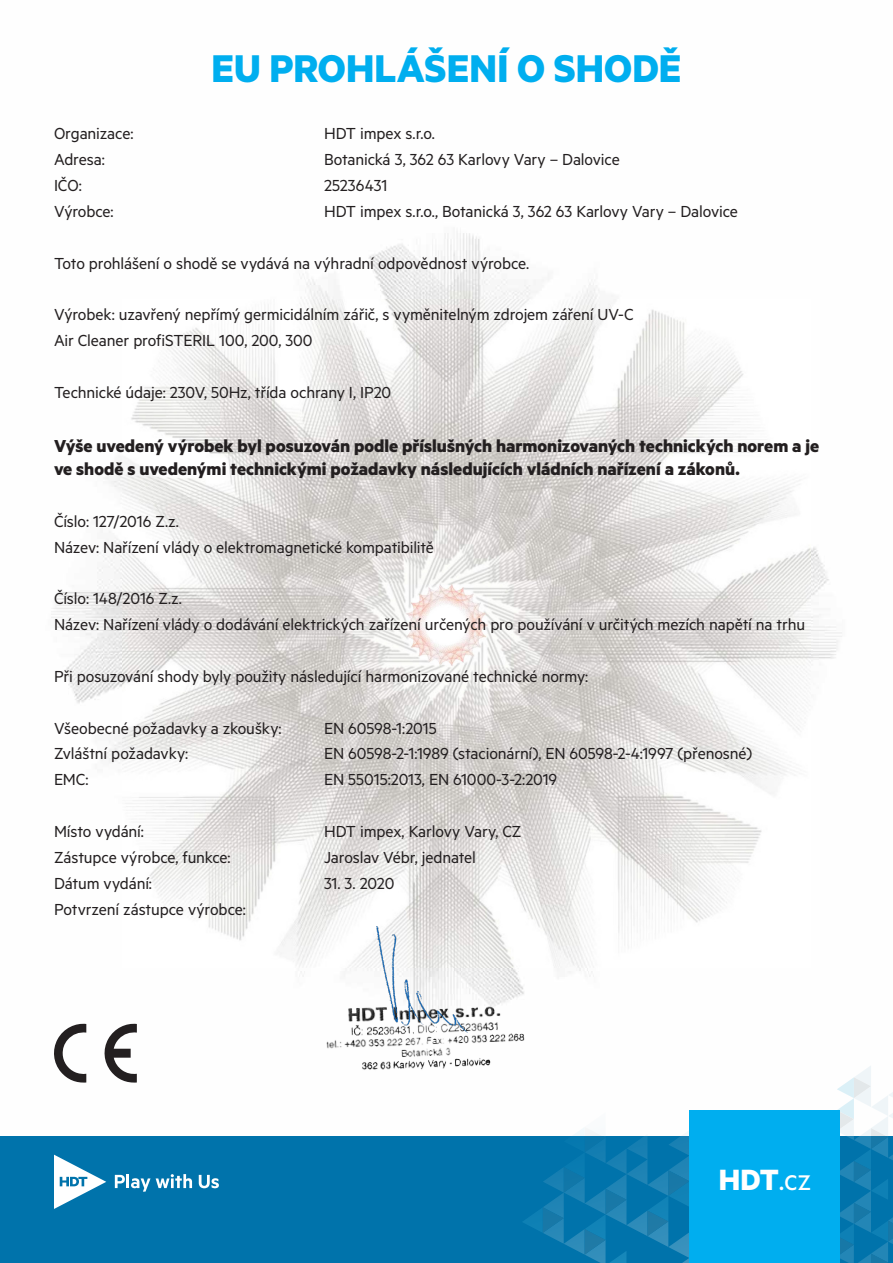
<style>
.page{position:relative;width:893px;height:1263px;background:#fff}
.page>*{position:absolute;margin:0;border:0;box-sizing:border-box;transform-origin:0 0}
.t1{font:700 43.5px "Metric";color:#00aeef}
.t2{font:700 33px "Metric";color:#fff}
.t3{font:700 19.5px/23.4px "Metric";color:#231f20}
.t4{font:18px "Metric";letter-spacing:-.01em;color:#231f20}
.s1{font-weight:400}
</style>
<div class="page">
<img style="left:51px;top:233px;width:791px;height:878px">
<img style="left:122px;top:300px;width:689px;height:668px">
<svg style="left:102px;top:1023px;width:35px;height:60px"></svg>
<svg style="left:52px;top:1023px;width:34px;height:60px"></svg>
<div style="left:0;top:1136px;width:893px;height:127px;background:#0073ab"></div>
<svg style="left:54px;top:1155px;width:52px;height:54px"></svg>
<svg style="left:115px;top:1174px;width:77px;height:17px"></svg>
<svg style="left:199px;top:1175px;width:20px;height:13px"></svg>
<svg style="left:802px;top:1065px;width:91px;height:198px"></svg>
<svg style="left:523px;top:1128px;width:166px;height:135px"></svg>
<div style="left:689px;top:1111px;width:151px;height:152px;background:#00aeef"></div>
<img style="left:313px;top:992px;width:225px;height:88px">
<img style="left:364px;top:922px;width:112px;height:110px">
<p class="t1" style="left:211px;top:42px;width:471px">EU PROHLÁŠENÍ O SHODĚ</p>
<p class="t4" style="left:54px;top:123px;width:81px">Organizace:</p>
<p class="t4" style="left:324px;top:123px;width:113px">HDT impex s.r.o.</p>
<p class="t4" style="left:54px;top:149px;width:52px">Adresa:</p>
<p class="t4" style="left:324px;top:149px;width:297px">Botanická 3, 362 63 Karlovy Vary – Dalovice</p>
<p class="t4" style="left:54px;top:175px;width:29px">IČO:</p>
<p class="t4" style="left:324px;top:175px;width:65px">25236431</p>
<p class="t4" style="left:54px;top:201px;width:61px">Výrobce:</p>
<p class="t4" style="left:324px;top:201px;width:415px">HDT impex s.r.o., Botanická 3, 362 63 Karlovy Vary – Dalovice</p>
<p class="t4" style="left:54px;top:253px;width:477px">Toto prohlášení o shodě se vydává na výhradní odpovědnost výrobce.</p>
<p class="t4" style="left:54px;top:304px;width:581px">Výrobek: uzavřený nepřímý germicidálním zářič, s vyměnitelným zdrojem záření UV-C</p>
<p class="t4" style="left:54px;top:330px;width:260px">Air Cleaner profiSTERIL 100, 200, 300</p>
<p class="t4" style="left:54px;top:382px;width:339px">Technické údaje: 230V, 50Hz, třída ochrany I, IP20</p>
<p class="t3" style="left:54px;top:433px;width:767px">Výše uvedený výrobek byl posuzován podle příslušných harmonizovaných technických norem a je ve shodě s uvedenými technickými požadavky následujících vládních nařízení a zákonů.</p>
<p class="t4" style="left:54px;top:511px;width:126px">Číslo: 127/2016 Z.z.</p>
<p class="t4" style="left:54px;top:536px;width:382px">Název: Nařízení vlády o elektromagnetické kompatibilitě</p>
<p class="t4" style="left:54px;top:588px;width:129px">Číslo: 148/2016 Z.z.</p>
<p class="t4" style="left:54px;top:614px;width:753px">Název: Nařízení vlády o dodávání elektrických zařízení určených pro používání v určitých mezích napětí na trhu</p>
<p class="t4" style="left:54px;top:666px;width:536px">Při posuzování shody byly použity následující harmonizované technické normy:</p>
<p class="t4" style="left:54px;top:717px;width:229px">Všeobecné požadavky a zkoušky:</p>
<p class="t4" style="left:324px;top:717px;width:114px">EN 60598-1:2015</p>
<p class="t4" style="left:54px;top:743px;width:136px">Zvláštní požadavky:</p>
<p class="t4" style="left:324px;top:743px;width:430px">EN 60598-2-1:1989 (stacionární), EN 60598-2-4:1997 (přenosné)</p>
<p class="t4" style="left:54px;top:769px;width:36px">EMC:</p>
<p class="t4" style="left:324px;top:769px;width:235px">EN 55015:2013, EN 61000-3-2:2019</p>
<p class="t4" style="left:54px;top:821px;width:91px">Místo vydání:</p>
<p class="t4" style="left:324px;top:821px;width:199px">HDT impex, Karlovy Vary, CZ</p>
<p class="t4" style="left:54px;top:847px;width:178px">Zástupce výrobce, funkce:</p>
<p class="t4" style="left:324px;top:847px;width:154px">Jaroslav Vébr, jednatel</p>
<p class="t4" style="left:54px;top:872px;width:100px">Dátum vydání:</p>
<p class="t4" style="left:324px;top:872px;width:72px">31. 3. 2020</p>
<p class="t4" style="left:54px;top:898px;width:193px">Potvrzení zástupce výrobce:</p>
<p class="t2" style="left:719px;top:1160px;width:94px">HDT<span class="s1">.cz</span></p>
</div>
